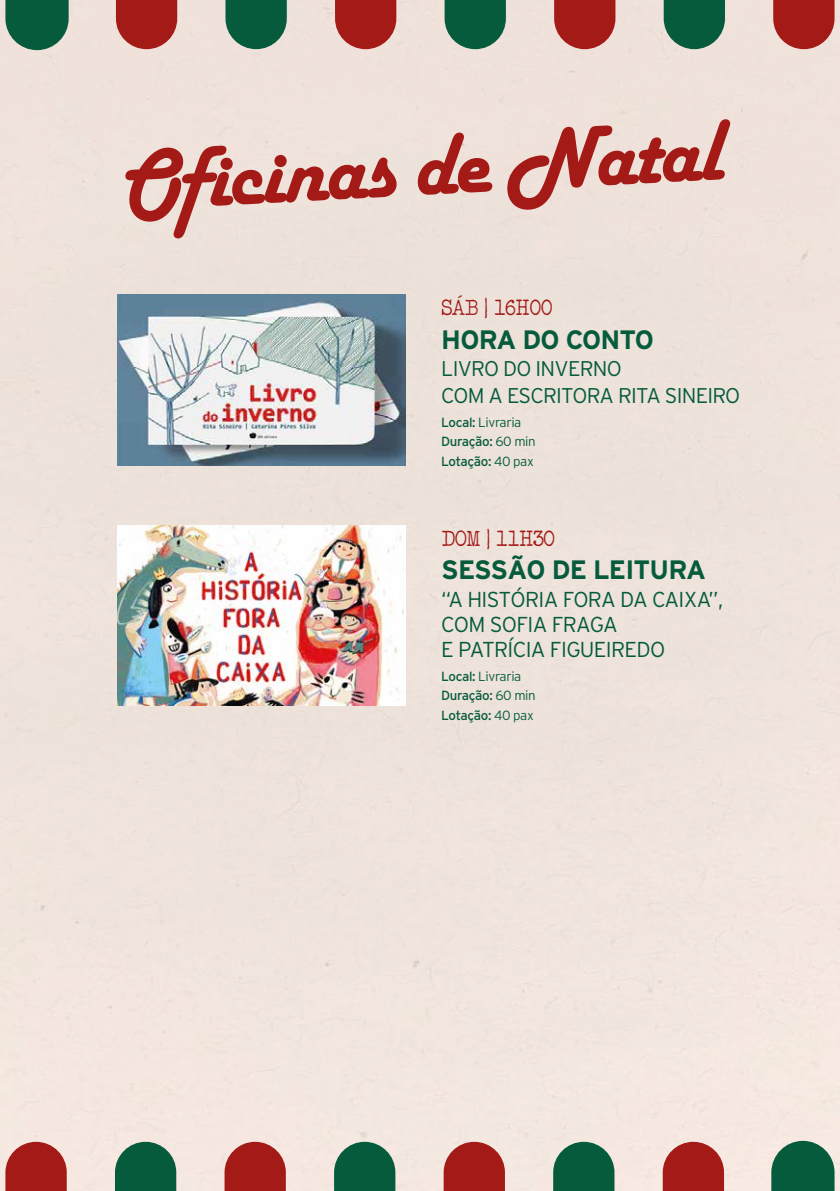
<style>
.page{position:relative;width:840px;height:1191px;background:#fff}
.page>*{position:absolute;margin:0;border:0;box-sizing:border-box;transform-origin:0 0}
.t1{font:89.8px "Harlow Solid";color:#a31a16}
.t2{font:700 26.6px "Interstate";letter-spacing:-.03em;color:#065b3d}
.t3{font:300 21.6px/25.2px "Interstate";letter-spacing:-.03em;color:#065b3d}
.t4{font:300 21.2px/27.2px "Interstate";letter-spacing:-.035em;color:#065b3d}
.t5{font:13.2px/19.2px "Interstate";letter-spacing:-.03em;color:#065b3d}
.s1{font-weight:300}
</style>
<div class="page">
<div style="left:0;top:0;width:839px;height:1191px;background:#efe3db"></div>
<svg style="left:663px;top:0;width:61px;height:49px;background:#256d52"></svg>
<svg style="left:5px;top:0;width:64px;height:50px;background:#276e53"></svg>
<svg style="left:444px;top:0;width:61px;height:49px;background:#256d52"></svg>
<svg style="left:772px;top:0;width:62px;height:49px;background:#ae3732"></svg>
<svg style="left:116px;top:0;width:61px;height:49px;background:#ac332f"></svg>
<svg style="left:554px;top:0;width:61px;height:49px;background:#ac342f"></svg>
<svg style="left:225px;top:0;width:61px;height:49px;background:#256d52"></svg>
<svg style="left:335px;top:0;width:61px;height:49px;background:#ac332f"></svg>
<svg style="left:115px;top:1141px;width:61px;height:50px;background:#296f54"></svg>
<svg style="left:770px;top:1140px;width:64px;height:51px;background:#2d7258"></svg>
<svg style="left:334px;top:1141px;width:61px;height:50px;background:#296f55"></svg>
<svg style="left:5px;top:1141px;width:62px;height:50px;background:#b03a36"></svg>
<svg style="left:662px;top:1141px;width:61px;height:50px;background:#af3934"></svg>
<svg style="left:224px;top:1141px;width:62px;height:50px;background:#b03a36"></svg>
<svg style="left:553px;top:1141px;width:61px;height:50px;background:#296f55"></svg>
<svg style="left:443px;top:1141px;width:61px;height:50px;background:#af3934"></svg>
<img style="left:117px;top:295px;width:288px;height:170px">
<img style="left:117px;top:526px;width:288px;height:180px">
<svg style="left:442px;top:295px;width:35px;height:20px"></svg>
<svg style="left:485px;top:298px;width:2px;height:20px"></svg>
<svg style="left:442px;top:530px;width:37px;height:16px"></svg>
<svg style="left:487px;top:528px;width:2px;height:21px"></svg>
<svg style="left:494px;top:300px;width:57px;height:16px"></svg>
<svg style="left:497px;top:530px;width:57px;height:16px"></svg>
<h1 class="t1" style="left:118px;top:132px;width:603px;rotate:-3deg">Oficinas de Natal</h1>
<h2 class="t2" style="left:441px;top:324px;width:214px">HORA DO CONTO</h2>
<h3 class="t4" style="left:441px;top:354px;width:300px">LIVRO DO INVERNO<br>COM A ESCRITORA RITA SINEIRO</h3>
<p class="t5" style="left:441px;top:412px;width:96px">Local: <span class="s1">Livraria<br></span>Duração: <span class="s1">60 min<br></span>Lotação: <span class="s1">40 pax</span></p>
<h2 class="t2" style="left:441px;top:555px;width:266px">SESSÃO DE LEITURA</h2>
<h3 class="t3" style="left:441px;top:586px;width:283px">“A HISTÓRIA FORA DA CAIXA”,<br>COM SOFIA FRAGA<br>E PATRÍCIA FIGUEIREDO</h3>
<p class="t5" style="left:441px;top:666px;width:96px">Local: <span class="s1">Livraria<br></span>Duração: <span class="s1">60 min<br></span>Lotação: <span class="s1">40 pax</span></p>
</div>
